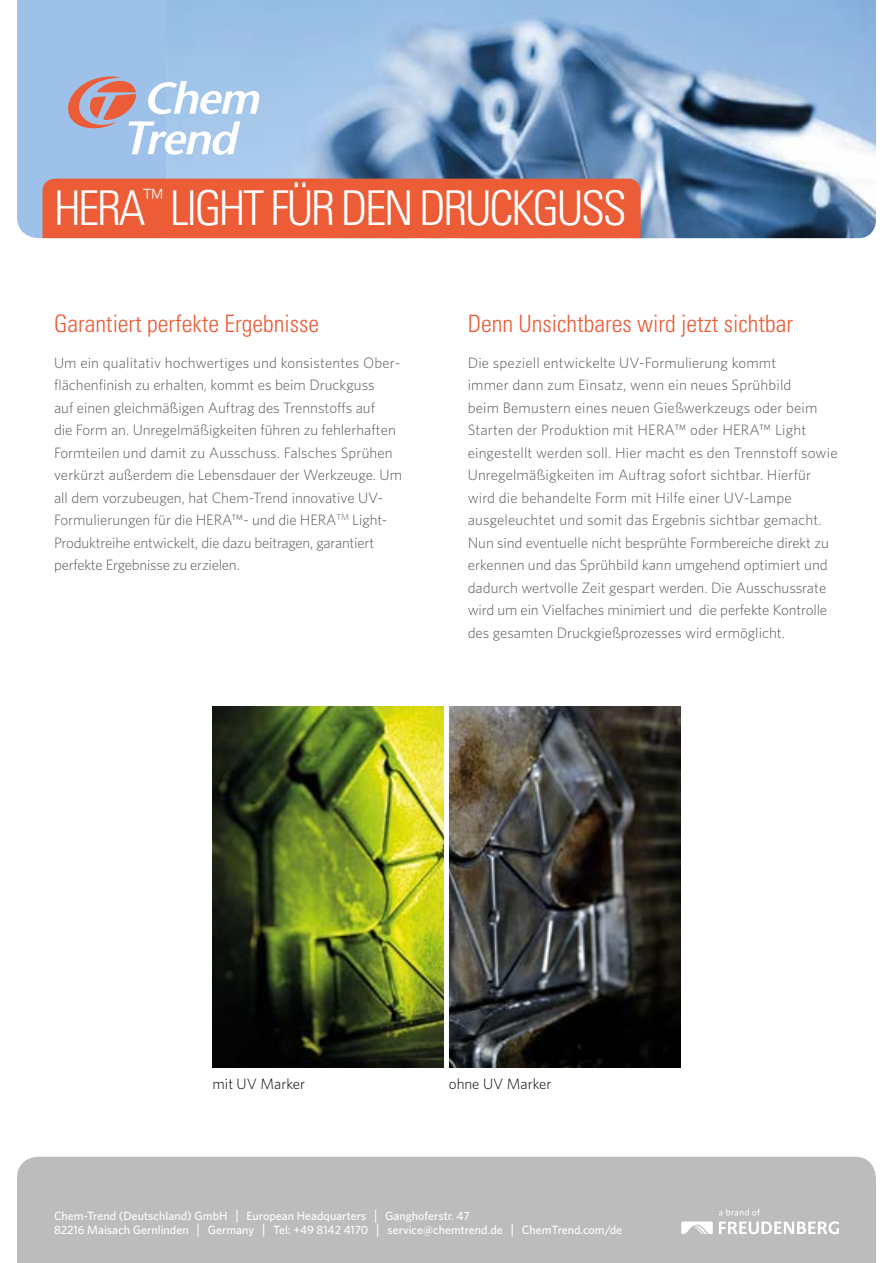
<style>
.page{position:relative;width:893px;height:1263px;background:#fff}
.page>*{position:absolute;margin:0;border:0;box-sizing:border-box;transform-origin:0 0}
.t1{font:48px "Univers LTCYR 47 Light Cond";letter-spacing:-.05em;color:#fff}
.t2{font:24px "Univers LTCYR 47 Light Cond";color:#eb5c37}
.t3{font:300 15px/22.5px "Whitney";color:#575756}
.t4{font:300 15px "Whitney";color:#000}
.t5{font:500 12px/14.4px "Whitney";color:#fff}
.s1{font-size:14.4px}
</style>
<div class="page">
<div style="left:17px;top:1157px;width:859px;height:106px;background:#bcbcbc"></div>
<svg style="left:719px;top:1221px;width:120px;height:13px"></svg>
<svg style="left:681px;top:1221px;width:32px;height:13px"></svg>
<svg style="left:719px;top:1209px;width:41px;height:6px"></svg>
<div style="left:17px;top:0;width:149px;height:238px;background:#9ec1e9"></div>
<img style="left:166px;top:0;width:710px;height:238px">
<img style="left:213px;top:707px;width:467px;height:360px">
<div style="left:444px;top:702px;width:5px;height:383px;background:#fff"></div>
<div style="left:43px;top:179px;width:598px;height:59px;background:#eb5c37"></div>
<svg style="left:64px;top:75px;width:196px;height:80px"></svg>
<h1 class="t1" style="left:54px;top:176px;width:574px">HERA<sup>™</sup> LIGHT FÜR DEN DRUCKGUSS</h1>
<h2 class="t2" style="left:54px;top:307px;width:267px">Garantiert perfekte Ergebnisse</h2>
<p class="t3" style="left:54px;top:351px;width:350px">Um ein qualitativ hochwertiges und konsistentes Ober&shy;flächenfinish zu erhalten, kommt es beim Druckguss<br>auf einen gleichmäßigen Auftrag des Trennstoffs auf<br>die Form an. Unregelmäßigkeiten führen zu fehlerhaften Formteilen und damit zu Ausschuss. Falsches Sprühen verkürzt außerdem die Lebensdauer der Werkzeuge. Um all dem vorzubeugen, hat Chem-Trend innovative UV-Formulierungen für die HERA™- und die HERA<sup>TM</sup> Light-Produktreihe entwickelt, die dazu beitragen, garantiert perfekte Ergebnisse zu erzielen.</p>
<h2 class="t2" style="left:468px;top:307px;width:327px">Denn Unsichtbares wird jetzt sichtbar</h2>
<p class="t3" style="left:468px;top:351px;width:371px">Die speziell entwickelte UV-Formulierung kommt<br>immer dann zum Einsatz, wenn ein neues Sprühbild<br>beim Bemustern eines neuen Gießwerkzeugs oder beim Starten der Produktion mit HERA™ oder HERA™ Light eingestellt werden soll. Hier macht es den Trennstoff sowie Unregelmäßigkeiten im Auftrag sofort sichtbar. Hierfür wird die behandelte Form mit Hilfe einer UV-Lampe ausgeleuchtet und somit das Ergebnis sichtbar gemacht.<br>Nun sind eventuelle nicht besprühte Formbereiche direkt zu erkennen und das Sprühbild kann umgehend optimiert und dadurch wertvolle Zeit gespart werden. Die Ausschussrate wird um ein Vielfaches minimiert und die perfekte Kontrolle des gesamten Druckgießprozesses wird ermöglicht.</p>
<p class="t4" style="left:213px;top:1074px;width:94px">mit UV Marker</p>
<p class="t4" style="left:449px;top:1074px;width:104px">ohne UV Marker</p>
<p class="t5" style="left:54px;top:1208px;width:570px">Chem-Trend (Deutschland) GmbH <span class="s1">|</span> European Headquarters <span class="s1">|</span> Ganghoferstr. 47<br>82216 Maisach Gernlinden <span class="s1">|</span> Germany <span class="s1">|</span> Tel: +49 8142 4170 <span class="s1">|</span> service@chemtrend.de <span class="s1">|</span> ChemTrend.com/de</p>
</div>
